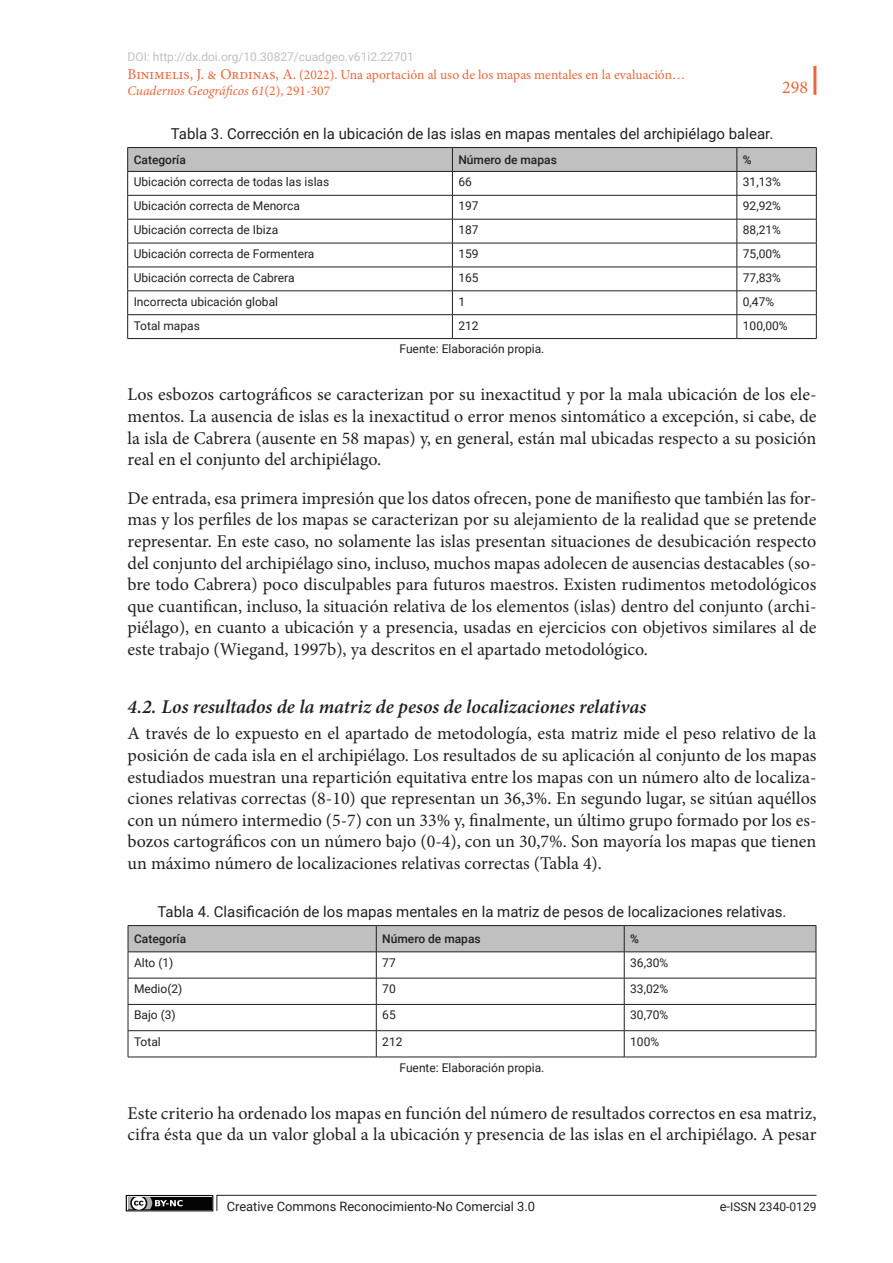
<style>
.page{position:relative;width:893px;height:1263px;background:#fff}
.page>*{position:absolute;margin:0;border:0;box-sizing:border-box;transform-origin:0 0}
.t1{font:italic 600 19.5px "Minion Pro";color:#231f20}
.t2{font:18px/21.6px "Minion Pro";color:#231f20;text-align:justify}
.t3{font:18px "Minion Pro";color:#ea663b}
.sps_tablas_titulo{font:15px "Roboto";color:#231f20}
.t4{font:13.5px/16.2px "Minion Pro";color:#ea663b}
.t5{font:12.9px "Roboto";color:#231f20}
.sps_tablas_texto{font:12px "Roboto";color:#231f20}
.t6{font:12px "Roboto";color:#c0c0c0}
.sps_tablas_notas{font:12px "Roboto";color:#231f20}
.sps_tablas_epig{font:500 12px "Roboto";color:#231f20}
.s1{font-size:15px}
.s2{font-style:italic}
.s3{font-size:12.9px}
</style>
<div class="page">
<hr style="left:813px;top:66px;width:3px;height:29px;background:#ea663b">
<svg style="left:216px;top:1195px;width:601px;height:16px"></svg>
<div style="left:126px;top:1195px;width:87px;height:16px;border:1px solid #040503"></div>
<div style="left:128px;top:1197px;width:83px;height:12px;background:#040503"></div>
<svg style="left:128px;top:1197px;width:55px;height:12px"></svg>
<hr style="left:127px;top:147px;width:325px;height:1px;background:#231f20">
<hr style="left:452px;top:147px;width:285px;height:1px;background:#231f20">
<hr style="left:737px;top:147px;width:79px;height:1px;background:#231f20">
<svg style="left:127px;top:148px;width:690px;height:190px"></svg>
<hr style="left:127px;top:338px;width:325px;height:1px;background:#231f20">
<hr style="left:452px;top:338px;width:285px;height:1px;background:#231f20">
<hr style="left:737px;top:338px;width:79px;height:1px;background:#231f20">
<svg style="left:128px;top:925px;width:689px;height:132px"></svg>
<hr style="left:128px;top:1057px;width:248px;height:1px;background:#231f20">
<hr style="left:376px;top:1057px;width:248px;height:1px;background:#231f20">
<hr style="left:624px;top:1057px;width:192px;height:1px;background:#231f20">
<p class="t6" style="left:128px;top:48px;width:288px">DOI: http://dx.doi.org/10.30827/cuadgeo.v61i2.22701</p>
<p class="t4" style="left:128px;top:66px;width:559px"><span class="s1">Binimelis, J. &amp; Ordinas, A.</span> (2022). Una aportación al uso de los mapas mentales en la evaluación…<br><span class="s2">Cuadernos Geográficos 61</span>(2), 291-307</p>
<p class="sps_tablas_titulo" style="left:171px;top:123px;width:604px">Tabla 3. Corrección en la ubicación de las islas en mapas mentales del archipiélago balear.</p>
<p class="sps_tablas_epig" style="left:134px;top:151px;width:54px">Categoría</p>
<p class="sps_tablas_epig" style="left:458px;top:151px;width:100px">Número de mapas</p>
<p class="sps_tablas_epig" style="left:743px;top:151px;width:10px">%</p>
<p class="sps_tablas_texto" style="left:134px;top:174px;width:197px">Ubicación correcta de todas las islas</p>
<p class="sps_tablas_texto" style="left:458px;top:174px;width:15px">66</p>
<p class="sps_tablas_texto" style="left:743px;top:174px;width:40px">31,13%</p>
<p class="sps_tablas_texto" style="left:134px;top:198px;width:168px">Ubicación correcta de Menorca</p>
<p class="sps_tablas_texto" style="left:458px;top:198px;width:22px">197</p>
<p class="sps_tablas_texto" style="left:743px;top:198px;width:40px">92,92%</p>
<p class="sps_tablas_texto" style="left:134px;top:221px;width:146px">Ubicación correcta de Ibiza</p>
<p class="sps_tablas_texto" style="left:458px;top:221px;width:22px">187</p>
<p class="sps_tablas_texto" style="left:743px;top:221px;width:40px">88,21%</p>
<p class="sps_tablas_texto" style="left:134px;top:245px;width:182px">Ubicación correcta de Formentera</p>
<p class="sps_tablas_texto" style="left:458px;top:245px;width:22px">159</p>
<p class="sps_tablas_texto" style="left:743px;top:245px;width:40px">75,00%</p>
<p class="sps_tablas_texto" style="left:134px;top:269px;width:162px">Ubicación correcta de Cabrera</p>
<p class="sps_tablas_texto" style="left:458px;top:269px;width:22px">165</p>
<p class="sps_tablas_texto" style="left:743px;top:269px;width:40px">77,83%</p>
<p class="sps_tablas_texto" style="left:134px;top:293px;width:146px">Incorrecta ubicación global</p>
<p class="sps_tablas_texto" style="left:458px;top:293px;width:8px">1</p>
<p class="sps_tablas_texto" style="left:743px;top:293px;width:33px">0,47%</p>
<p class="sps_tablas_texto" style="left:134px;top:317px;width:68px">Total mapas</p>
<p class="sps_tablas_texto" style="left:458px;top:317px;width:22px">212</p>
<p class="sps_tablas_texto" style="left:743px;top:317px;width:46px">100,00%</p>
<p class="sps_tablas_notas" style="left:400px;top:340px;width:146px">Fuente: Elaboración propia.</p>
<p class="t2" style="left:128px;top:384px;width:690px">Los esbozos cartográficos se caracterizan por su inexactitud y por la mala ubicación de los ele&shy;mentos. La ausencia de islas es la inexactitud o error menos sintomático a excepción, si cabe, de la isla de Cabrera (ausente en 58 mapas) y, en general, están mal ubicadas respecto a su posición real en el conjunto del archipiélago.</p>
<p class="t2" style="left:128px;top:487px;width:690px">De entrada, esa primera impresión que los datos ofrecen, pone de manifiesto que también las for&shy;mas y los perfiles de los mapas se caracterizan por su alejamiento de la realidad que se pretende representar. En este caso, no solamente las islas presentan situaciones de desubicación respecto del conjunto del archipiélago sino, incluso, muchos mapas adolecen de ausencias destacables (so&shy;bre todo Cabrera) poco disculpables para futuros maestros. Existen rudimentos metodológicos que cuantifican, incluso, la situación relativa de los elementos (islas) dentro del conjunto (archi&shy;piélago), en cuanto a ubicación y a presencia, usadas en ejercicios con objetivos similares al de este trabajo (Wiegand, 1997b), ya descritos en el apartado metodológico.</p>
<p class="t3" style="left:782px;top:75px;width:27px">298</p>
<p class="t1" style="left:128px;top:693px;width:520px">4.2. Los resultados de la matriz de pesos de localizaciones relativas</p>
<p class="t2" style="left:128px;top:723px;width:690px">A través de lo expuesto en el apartado de metodología, esta matriz mide el peso relativo de la posición de cada isla en el archipiélago. Los resultados de su aplicación al conjunto de los mapas estudiados muestran una repartición equitativa entre los mapas con un número alto de localiza&shy;ciones relativas correctas (8-10) que representan un 36,3%. En segundo lugar, se sitúan aquéllos con un número intermedio (5-7) con un 33% y, finalmente, un último grupo formado por los es&shy;bozos cartográficos con un número bajo (0-4), con un 30,7%. Son mayoría los mapas que tienen un máximo número de localizaciones relativas correctas (Tabla 4).</p>
<p class="sps_tablas_titulo" style="left:157px;top:901px;width:631px">Tabla 4. Clasificación de los mapas mentales en la matriz de pesos de localizaciones relativas.</p>
<p class="sps_tablas_epig" style="left:134px;top:930px;width:54px">Categoría</p>
<p class="sps_tablas_epig" style="left:382px;top:930px;width:100px">Número de mapas</p>
<p class="sps_tablas_epig" style="left:630px;top:930px;width:10px">%</p>
<p class="sps_tablas_texto" style="left:134px;top:954px;width:41px">Alto (1)</p>
<p class="sps_tablas_texto" style="left:382px;top:954px;width:15px">77</p>
<p class="sps_tablas_texto" style="left:630px;top:954px;width:40px">36,30%</p>
<p class="sps_tablas_texto" style="left:134px;top:980px;width:50px">Medio(2)</p>
<p class="sps_tablas_texto" style="left:382px;top:980px;width:15px">70</p>
<p class="sps_tablas_texto" style="left:630px;top:980px;width:40px">33,02%</p>
<p class="sps_tablas_texto" style="left:134px;top:1007px;width:43px">Bajo (3)</p>
<p class="sps_tablas_texto" style="left:382px;top:1007px;width:15px">65</p>
<p class="sps_tablas_texto" style="left:630px;top:1007px;width:40px">30,70%</p>
<p class="sps_tablas_texto" style="left:134px;top:1033px;width:28px">Total</p>
<p class="sps_tablas_texto" style="left:382px;top:1033px;width:22px">212</p>
<p class="sps_tablas_texto" style="left:630px;top:1033px;width:31px">100%</p>
<p class="sps_tablas_notas" style="left:400px;top:1059px;width:146px">Fuente: Elaboración propia.</p>
<p class="t2" style="left:128px;top:1102px;width:690px">Este criterio ha ordenado los mapas en función del número de resultados correctos en esa matriz, cifra ésta que da un valor global a la ubicación y presencia de las islas en el archipiélago. A pesar</p>
<p class="t5" style="left:227px;top:1197px;width:310px">Creative Commons Reconocimiento-No Comercial 3.0</p>
<p class="sps_tablas_texto" style="left:720px;top:1198px;width:98px"><span class="s3">e-</span>ISSN 2340-0129</p>
</div>
